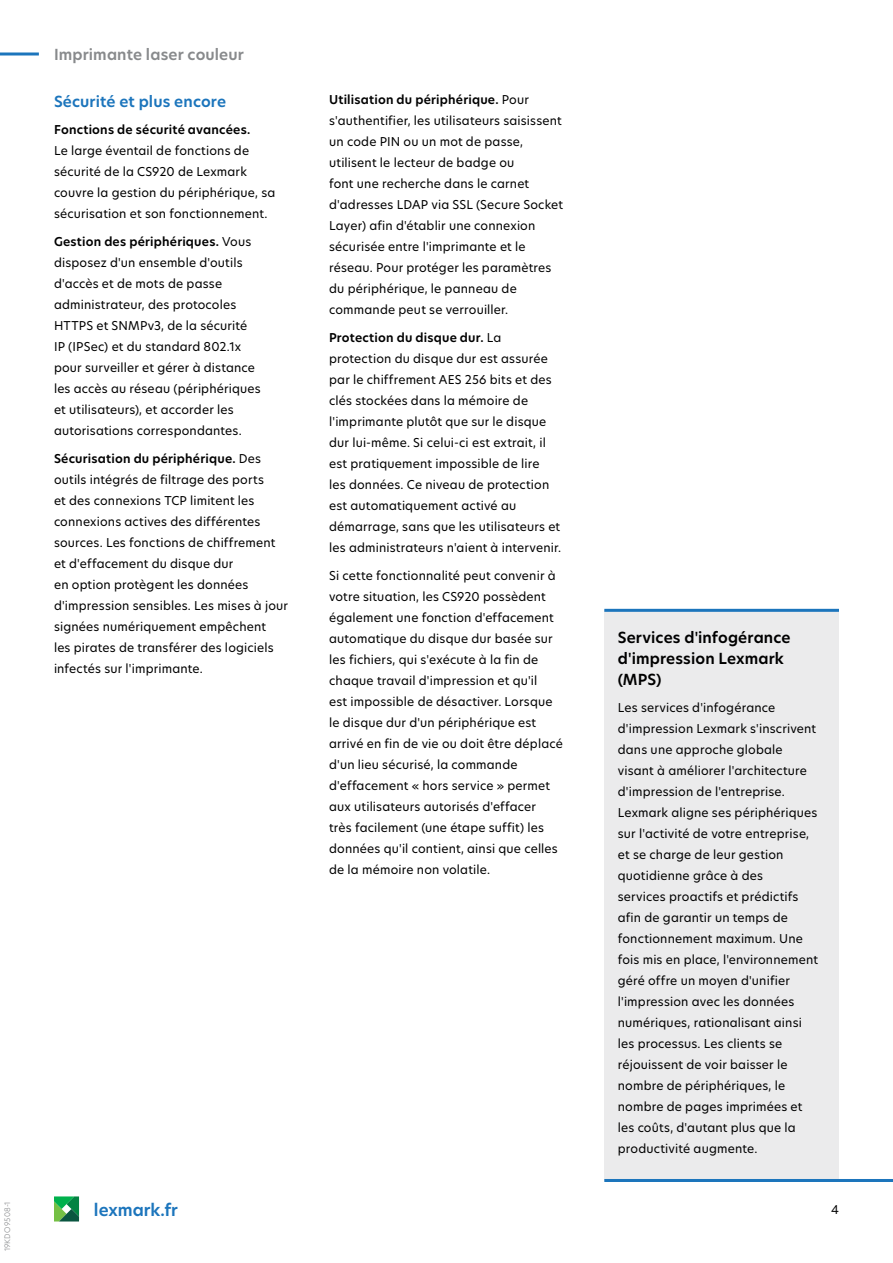
<style>
.page{position:relative;width:893px;height:1263px;background:#fff}
.page>*{position:absolute;margin:0;border:0;box-sizing:border-box;transform-origin:0 0}
.t1{font:600 16.5px "TP Hero";color:#1c75bc}
.t2{font:600 15px/21px "TP Hero";letter-spacing:.005em;color:#000}
.t3{font:600 15px "TP Hero";letter-spacing:.01em;color:#888a8c}
.t4{font:600 15px "TP Hero";letter-spacing:.01em;color:#1c75bc}
.t5{font:12px/21px "TP Hero";letter-spacing:.015em;color:#000}
.t6{font:600 12px "TP Hero";letter-spacing:.02em;color:#000}
.t7{font:300 7.5px "TP Hero";letter-spacing:.025em;color:#888a8c}
.s1{font-weight:600}
</style>
<div class="page">
<hr style="left:0;top:52px;width:39px;height:3px;background:#1c75bc">
<svg style="left:54px;top:1196px;width:25px;height:25px"></svg>
<div style="left:604px;top:610px;width:235px;height:570px;background:#ebebec"></div>
<hr style="left:604px;top:1179px;width:235px;height:3px;background:#1c75bc">
<hr style="left:839px;top:1179px;width:54px;height:3px;background:#1c75bc">
<hr style="left:604px;top:609px;width:235px;height:3px;background:#1c75bc">
<p class="t3" style="left:54px;top:44px;width:191px">Imprimante laser couleur</p>
<p class="t4" style="left:54px;top:91px;width:174px">Sécurité et plus encore</p>
<p class="t6" style="left:54px;top:122px;width:198px">Fonctions de sécurité avancées.</p>
<p class="t5" style="left:54px;top:140px;width:223px">Le large éventail de fonctions de sécurité de la CS920 de Lexmark couvre la gestion du périphérique, sa sécurisation et son fonctionnement.</p>
<p class="t5" style="left:54px;top:231px;width:208px"><span class="s1">Gestion des périphériques.</span> Vous disposez d'un ensemble d'outils d'accès et de mots de passe administrateur, des protocoles<br>HTTPS et SNMPv3, de la sécurité<br>IP (IPSec) et du standard 802.1x pour surveiller et gérer à distance les accès au réseau (périphériques et utilisateurs), et accorder les autorisations correspondantes.</p>
<p class="t5" style="left:54px;top:448px;width:236px"><span class="s1">Sécurisation du périphérique.</span> Des outils intégrés de filtrage des ports<br>et des connexions TCP limitent les connexions actives des différentes sources. Les fonctions de chiffrement et d'effacement du disque dur<br>en option protègent les données d'impression sensibles. Les mises à jour signées numériquement empêchent<br>les pirates de transférer des logiciels infectés sur l'imprimante.</p>
<p class="t5" style="left:329px;top:89px;width:235px"><span class="s1">Utilisation du périphérique.</span> Pour s'authentifier, les utilisateurs saisissent un code PIN ou un mot de passe, utilisent le lecteur de badge ou<br>font une recherche dans le carnet d'adresses LDAP via SSL (Secure Socket Layer) afin d'établir une connexion sécurisée entre l'imprimante et le réseau. Pour protéger les paramètres du périphérique, le panneau de commande peut se verrouiller.</p>
<p class="t5" style="left:329px;top:327px;width:233px"><span class="s1">Protection du disque dur.</span> La protection du disque dur est assurée par le chiffrement AES 256 bits et des clés stockées dans la mémoire de l'imprimante plutôt que sur le disque dur lui-même. Si celui-ci est extrait, il est pratiquement impossible de lire<br>les données. Ce niveau de protection est automatiquement activé au démarrage, sans que les utilisateurs et les administrateurs n'aient à intervenir.</p>
<p class="t5" style="left:329px;top:565px;width:235px">Si cette fonctionnalité peut convenir à votre situation, les CS920 possèdent également une fonction d'effacement automatique du disque dur basée sur les fichiers, qui s'exécute à la fin de chaque travail d'impression et qu'il<br>est impossible de désactiver. Lorsque le disque dur d'un périphérique est arrivé en fin de vie ou doit être déplacé d'un lieu sécurisé, la commande d'effacement « hors service » permet aux utilisateurs autorisés d'effacer<br>très facilement (une étape suffit) les données qu'il contient, ainsi que celles de la mémoire non volatile.</p>
<p class="t7" style="left:2px;top:1251px;width:52px;rotate:-90deg">19KDO9508-1</p>
<h1 class="t1" style="left:94px;top:1198px;width:86px">lexmark.fr</h1>
<p class="t2" style="left:618px;top:627px;width:174px">Services d'infogérance d'impression Lexmark (MPS)</p>
<p class="t5" style="left:618px;top:697px;width:202px">Les services d'infogérance d'impression Lexmark s'inscrivent dans une approche globale visant à améliorer l'architecture d'impression de l'entreprise.<br>Lexmark aligne ses périphériques sur l'activité de votre entreprise, et se charge de leur gestion quotidienne grâce à des<br>services proactifs et prédictifs afin de garantir un temps de fonctionnement maximum. Une fois mis en place, l'environnement géré offre un moyen d'unifier l'impression avec les données numériques, rationalisant ainsi les processus. Les clients se réjouissent de voir baisser le nombre de périphériques, le nombre de pages imprimées et les coûts, d'autant plus que la productivité augmente.</p>
<p class="t5" style="left:831px;top:1199px;width:9px">4</p>
</div>
